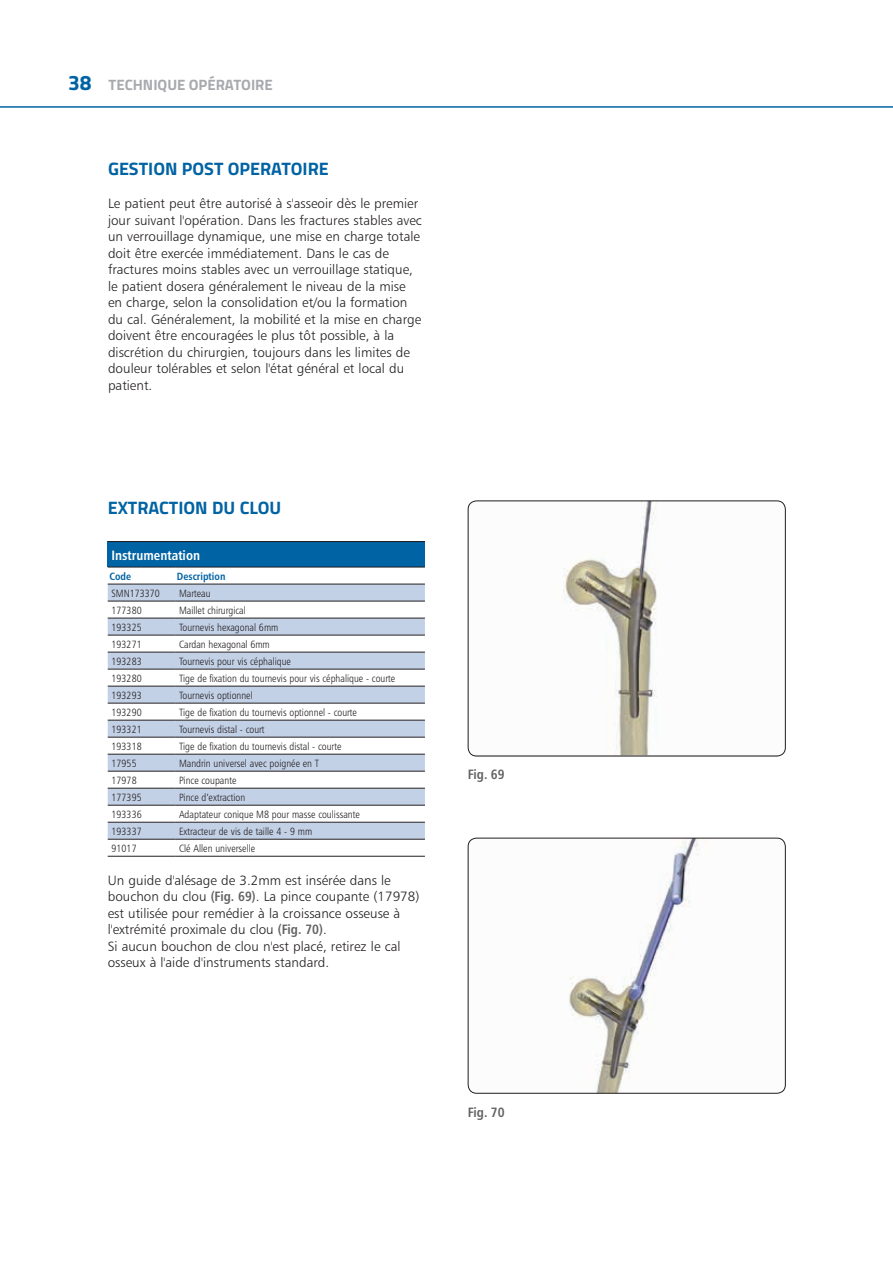
<style>
.page{position:relative;width:893px;height:1263px;background:#fff}
.page>*{position:absolute;margin:0;border:0;box-sizing:border-box;transform-origin:0 0}
.t1{font:700 18px "Titillium";color:#0063a4}
.t2{font:700 15px "Titillium";color:#a8a9ad}
.t3{font:13.5px/16.5px "Humanist 777 BT Light B";color:#231f20}
.t4{font:13.5px "Humanist 777 BT Bold Condensed B";color:#fff}
.t5{font:13.5px "Humanist 777 BT Bold Condensed B";color:#636366}
.t6{font:10.5px "Humanist 777 BT Light Condensed B";color:#231f20}
.t7{font:10.5px "Humanist 777 BT Bold Condensed B";color:#0063a4}
.s1{font-size:21px;color:#0063a4}
.s2{font-family:"Humanist 777 BT Bold Condensed B";color:#636366}
</style>
<div class="page">
<hr style="left:0;top:106px;width:893px;height:2px;background:#0063a4">
<div style="left:108px;top:541px;width:317px;height:26px;background:#0063a4"></div>
<div style="left:108px;top:585px;width:317px;height:16px;background:#c3d1e7"></div>
<svg style="left:108px;top:617px;width:317px;height:239px;fill:#c3d1e7"></svg>
<hr style="left:108px;top:584px;width:67px;height:1px;background:#231f20">
<hr style="left:175px;top:584px;width:250px;height:1px;background:#231f20">
<hr style="left:108px;top:856px;width:67px;height:1px;background:#231f20">
<hr style="left:175px;top:856px;width:250px;height:1px;background:#231f20">
<hr style="left:108px;top:541px;width:67px;height:1px;background:#231f20">
<hr style="left:175px;top:541px;width:250px;height:1px;background:#231f20">
<hr style="left:108px;top:567px;width:67px;height:1px;background:#231f20">
<hr style="left:175px;top:567px;width:250px;height:1px;background:#231f20">
<hr style="left:108px;top:601px;width:67px;height:1px;background:#231f20">
<hr style="left:175px;top:601px;width:250px;height:1px;background:#231f20">
<hr style="left:108px;top:618px;width:67px;height:1px;background:#231f20">
<hr style="left:175px;top:618px;width:250px;height:1px;background:#231f20">
<hr style="left:108px;top:635px;width:67px;height:1px;background:#231f20">
<hr style="left:175px;top:635px;width:250px;height:1px;background:#231f20">
<hr style="left:108px;top:652px;width:67px;height:1px;background:#231f20">
<hr style="left:175px;top:652px;width:250px;height:1px;background:#231f20">
<hr style="left:108px;top:669px;width:67px;height:1px;background:#231f20">
<hr style="left:175px;top:669px;width:250px;height:1px;background:#231f20">
<hr style="left:108px;top:686px;width:67px;height:1px;background:#231f20">
<hr style="left:175px;top:686px;width:250px;height:1px;background:#231f20">
<hr style="left:108px;top:703px;width:67px;height:1px;background:#231f20">
<hr style="left:175px;top:703px;width:250px;height:1px;background:#231f20">
<hr style="left:108px;top:720px;width:67px;height:1px;background:#231f20">
<hr style="left:175px;top:720px;width:250px;height:1px;background:#231f20">
<hr style="left:108px;top:737px;width:67px;height:1px;background:#231f20">
<hr style="left:175px;top:737px;width:250px;height:1px;background:#231f20">
<hr style="left:108px;top:754px;width:67px;height:1px;background:#231f20">
<hr style="left:175px;top:754px;width:250px;height:1px;background:#231f20">
<hr style="left:108px;top:771px;width:67px;height:1px;background:#231f20">
<hr style="left:175px;top:771px;width:250px;height:1px;background:#231f20">
<hr style="left:108px;top:788px;width:67px;height:1px;background:#231f20">
<hr style="left:175px;top:788px;width:250px;height:1px;background:#231f20">
<hr style="left:108px;top:805px;width:67px;height:1px;background:#231f20">
<hr style="left:175px;top:805px;width:250px;height:1px;background:#231f20">
<hr style="left:108px;top:822px;width:67px;height:1px;background:#231f20">
<hr style="left:175px;top:822px;width:250px;height:1px;background:#231f20">
<hr style="left:108px;top:839px;width:67px;height:1px;background:#231f20">
<hr style="left:175px;top:839px;width:250px;height:1px;background:#231f20">
<img style="left:468px;top:501px;width:317px;height:254px">
<div style="left:468px;top:500px;width:318px;height:256px;border:1px solid #231f20;border-radius:9px"></div>
<img style="left:468px;top:838px;width:317px;height:255px">
<div style="left:468px;top:838px;width:318px;height:256px;border:1px solid #231f20;border-radius:9px"></div>
<p class="t2" style="left:68px;top:73px;width:206px"><span class="s1">38</span> TECHNIQUE OPÉRATOIRE</p>
<h1 class="t1" style="left:108px;top:155px;width:222px">GESTION POST OPERATOIRE</h1>
<p class="t3" style="left:108px;top:195px;width:315px">Le patient peut être autorisé à s'asseoir dès le premier jour suivant l'opération. Dans les fractures stables avec un verrouillage dynamique, une mise en charge totale doit être exercée immédiatement. Dans le cas de fractures moins stables avec un verrouillage statique, le patient dosera généralement le niveau de la mise en charge, selon la consolidation et/ou la formation du cal. Généralement, la mobilité et la mise en charge doivent être encouragées le plus tôt possible, à la discrétion du chirurgien, toujours dans les limites de douleur tolérables et selon l'état général et local du patient.</p>
<h1 class="t1" style="left:108px;top:494px;width:175px">EXTRACTION DU CLOU</h1>
<p class="t4" style="left:112px;top:546px;width:90px">Instrumentation</p>
<p class="t7" style="left:109px;top:569px;width:23px">Code</p>
<p class="t7" style="left:177px;top:569px;width:50px">Description</p>
<p class="t6" style="left:112px;top:586px;width:50px">SMN173370</p>
<p class="t6" style="left:179px;top:586px;width:33px">Marteau</p>
<p class="t6" style="left:112px;top:603px;width:32px">177380</p>
<p class="t6" style="left:179px;top:603px;width:68px">Maillet chirurgical</p>
<p class="t6" style="left:112px;top:620px;width:32px">193325</p>
<p class="t6" style="left:179px;top:620px;width:101px">Tournevis hexagonal 6mm</p>
<p class="t6" style="left:112px;top:637px;width:32px">193271</p>
<p class="t6" style="left:179px;top:637px;width:92px">Cardan hexagonal 6mm</p>
<p class="t6" style="left:112px;top:654px;width:32px">193283</p>
<p class="t6" style="left:179px;top:654px;width:114px">Tournevis pour vis céphalique</p>
<p class="t6" style="left:112px;top:671px;width:32px">193280</p>
<p class="t6" style="left:179px;top:671px;width:218px">Tige de fixation du tournevis pour vis céphalique - courte</p>
<p class="t6" style="left:112px;top:688px;width:32px">193293</p>
<p class="t6" style="left:179px;top:688px;width:75px">Tournevis optionnel</p>
<p class="t6" style="left:112px;top:705px;width:32px">193290</p>
<p class="t6" style="left:179px;top:705px;width:180px">Tige de fixation du tournevis optionnel - courte</p>
<p class="t6" style="left:112px;top:722px;width:32px">193321</p>
<p class="t6" style="left:179px;top:722px;width:87px">Tournevis distal - court</p>
<p class="t6" style="left:112px;top:740px;width:32px">193318</p>
<p class="t6" style="left:179px;top:740px;width:164px">Tige de fixation du tournevis distal - courte</p>
<p class="t6" style="left:112px;top:757px;width:27px">17955</p>
<p class="t6" style="left:179px;top:757px;width:142px">Mandrin universel avec poignée en T</p>
<p class="t6" style="left:112px;top:774px;width:27px">17978</p>
<p class="t6" style="left:179px;top:774px;width:59px">Pince coupante</p>
<p class="t6" style="left:112px;top:791px;width:32px">177395</p>
<p class="t6" style="left:179px;top:791px;width:68px">Pince d’extraction</p>
<p class="t6" style="left:112px;top:808px;width:32px">193336</p>
<p class="t6" style="left:179px;top:808px;width:182px">Adaptateur conique M8 pour masse coulissante</p>
<p class="t6" style="left:112px;top:825px;width:32px">193337</p>
<p class="t6" style="left:179px;top:825px;width:135px">Extracteur de vis de taille 4 - 9 mm</p>
<p class="t6" style="left:112px;top:842px;width:27px">91017</p>
<p class="t6" style="left:179px;top:842px;width:78px">Clé Allen universelle</p>
<p class="t3" style="left:108px;top:872px;width:313px">Un guide d'alésage de 3.2mm est insérée dans le bouchon du clou <span class="s2">(Fig. 69)</span>. La pince coupante (17978) est utilisée pour remédier à la croissance osseuse à l'extrémité proximale du clou <span class="s2">(Fig. 70)</span>.<br>Si aucun bouchon de clou n'est placé, retirez le cal osseux à l'aide d'instruments standard.</p>
<p class="t5" style="left:468px;top:766px;width:38px">Fig. 69</p>
<p class="t5" style="left:468px;top:1103px;width:38px">Fig. 70</p>
</div>
